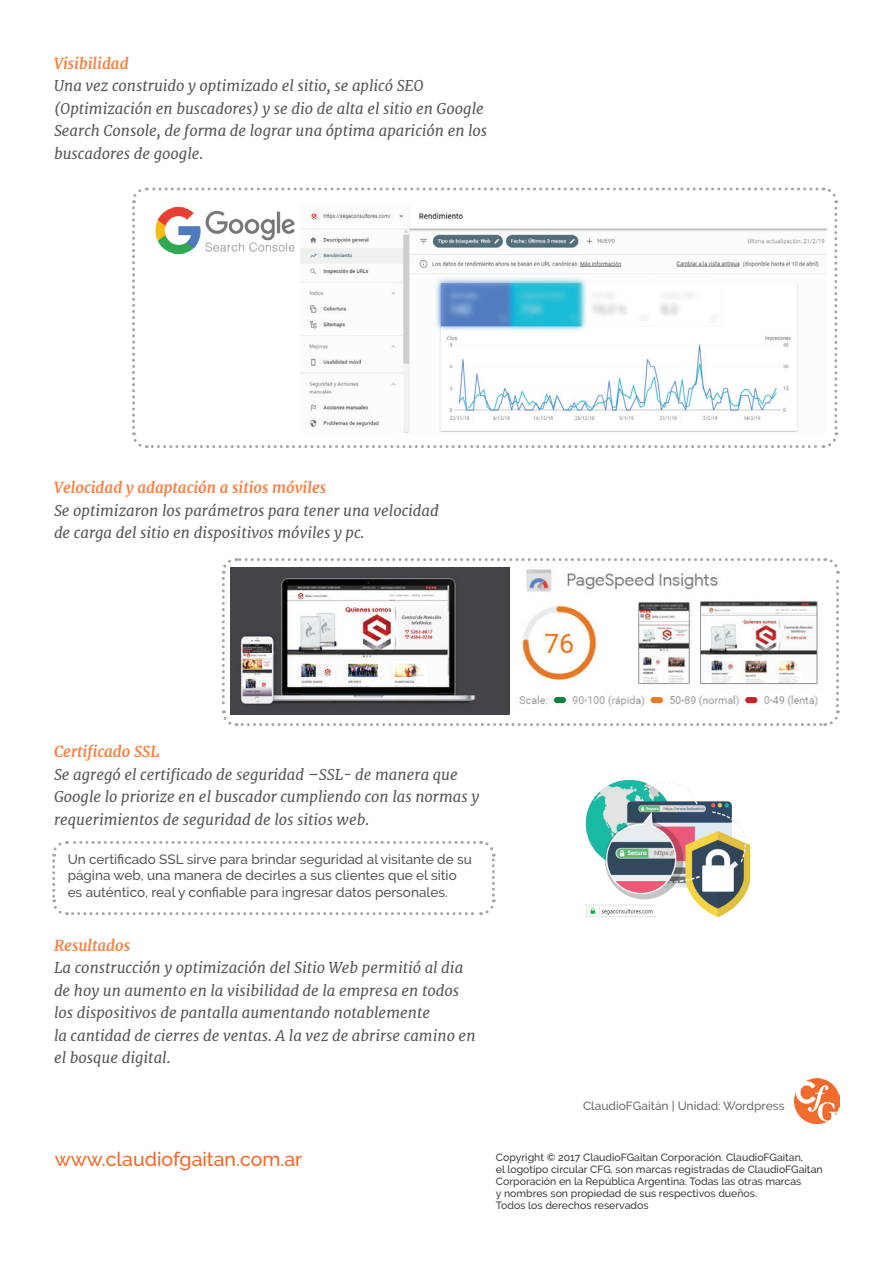
<style>
.page{position:relative;width:893px;height:1263px;background:#fff}
.page>*{position:absolute;margin:0;border:0;box-sizing:border-box;transform-origin:0 0}
.t1{font:500 19.5px "Raleway";color:#f36523}
.t2{font:italic 15px/22.5px "Merriweather";color:#57585a}
.t3{font:italic 700 15px "Merriweather";color:#f58347}
.t4{font:500 13.5px/16.5px "Raleway";color:#57585a}
.t5{font:500 12px "Raleway";color:#6c6d70}
.t6{font:500 10.5px/12px "Raleway";color:#3e3e3f}
</style>
<div class="page">
<svg style="left:132px;top:187px;width:707px;height:261px"></svg>
<img style="left:301px;top:206px;width:525px;height:227px">
<img style="left:154px;top:203px;width:142px;height:55px">
<svg style="left:222px;top:558px;width:618px;height:168px"></svg>
<img style="left:510px;top:566px;width:319px;height:149px">
<img style="left:586px;top:780px;width:164px;height:138px">
<img style="left:794px;top:1078px;width:45px;height:46px">
<svg style="left:52px;top:841px;width:444px;height:74px"></svg>
<p class="t3" style="left:54px;top:54px;width:76px">Visibilidad</p>
<p class="t2" style="left:54px;top:75px;width:435px">Una vez construido y optimizado el sitio, se aplicó SEO (Optimización en buscadores) y se dio de alta el sitio en Google Search Console, de forma de lograr una óptima aparición en los buscadores de google.</p>
<p class="t3" style="left:54px;top:479px;width:274px">Velocidad y adaptación a sitios móviles</p>
<p class="t2" style="left:54px;top:499px;width:386px">Se optimizaron los parámetros para tener una velocidad de carga del sitio en dispositivos móviles y pc.</p>
<p class="t3" style="left:54px;top:743px;width:107px">Certificado SSL</p>
<p class="t2" style="left:54px;top:763px;width:427px">Se agregó el certificado de seguridad –SSL- de manera que<br>Google lo priorize en el buscador cumpliendo con las normas y requerimientos de seguridad de los sitios web.</p>
<p class="t4" style="left:68px;top:851px;width:406px">Un certificado SSL sirve para brindar seguridad al visitante de su página web, una manera de decirles a sus clientes que el sitio es auténtico, real y confiable para ingresar datos personales.</p>
<p class="t3" style="left:54px;top:936px;width:78px">Resultados</p>
<p class="t2" style="left:54px;top:957px;width:423px">La construcción y optimización del Sitio Web permitió al dia de hoy un aumento en la visibilidad de la empresa en todos los dispositivos de pantalla aumentando notablemente<br>la cantidad de cierres de ventas. A la vez de abrirse camino en el bosque digital.</p>
<p class="t5" style="left:583px;top:1099px;width:203px">ClaudioFGaitán | Unidad: Wordpress</p>
<h1 class="t1" style="left:55px;top:1148px;width:249px">www.claudiofgaitan.com.ar</h1>
<p class="t6" style="left:496px;top:1151px;width:328px">Copyright © 2017 ClaudioFGaitan Corporación. ClaudioFGaitan,<br>el logotipo circular CFG. son marcas registradas de ClaudioFGaitan Corporación en la República Argentina. Todas las otras marcas<br>y nombres son propiedad de sus respectivos dueños.<br>Todos los derechos reservados</p>
</div>
